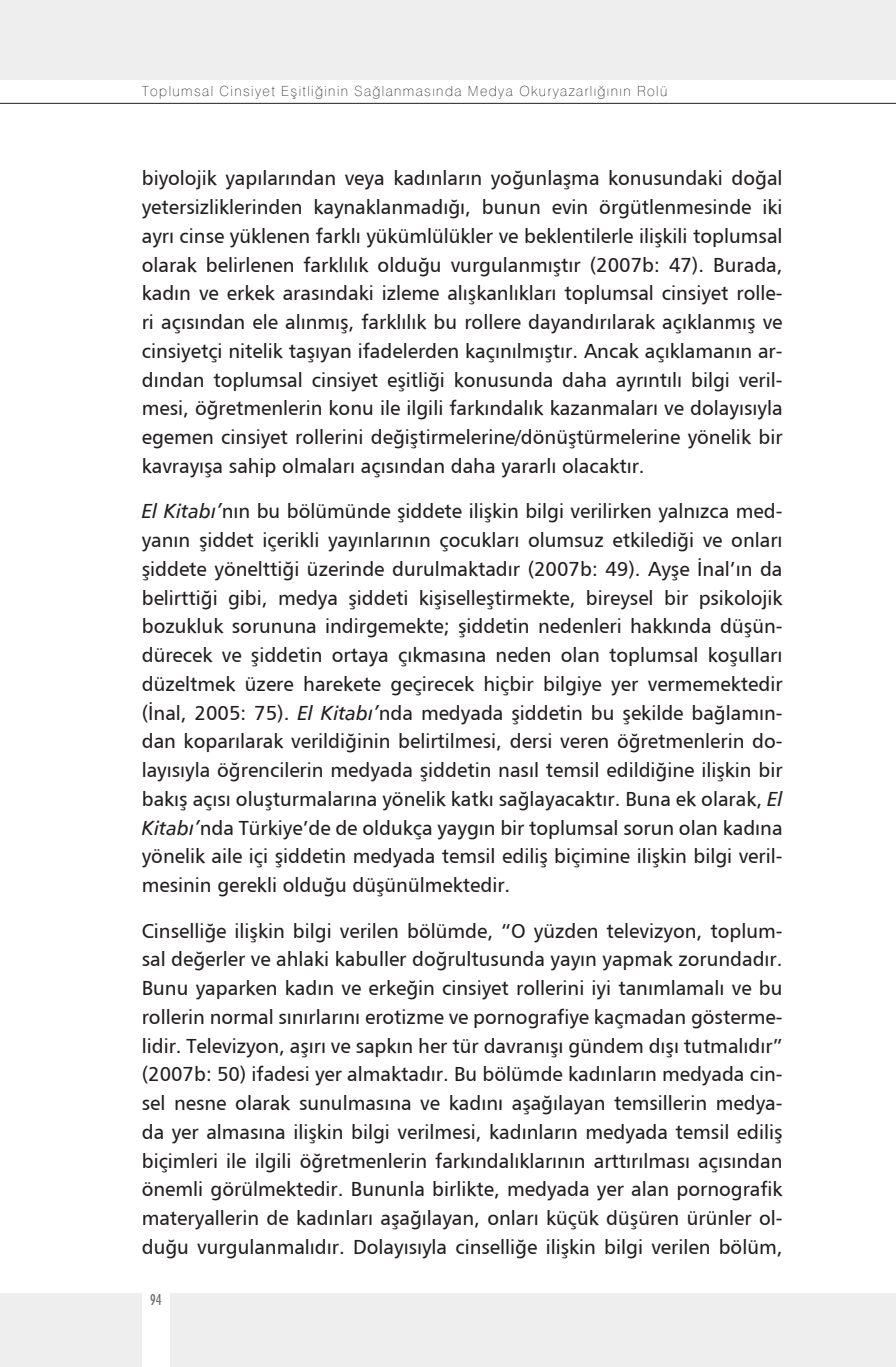
<style>
.page{position:relative;width:896px;height:1367px;background:#fff}
.page>*{position:absolute;margin:0;border:0;box-sizing:border-box;transform-origin:0 0}
.t1{font:20px/28.8px "Humanist 777 BT Roman B";color:#231f20;text-align:justify}
.t2{font:condensed 16px "Humanist 521 BT";color:#6c6d70}
.t3{font:100 14px "Swiss 721 BT";letter-spacing:.1em;color:#231f20}
.s1{font-family:"Humanist 777 BT Italic B"}
</style>
<div class="page">
<div style="left:170px;top:1293px;width:726px;height:73px;background:#eeeeef"></div>
<div style="left:0;top:1293px;width:142px;height:73px;background:#eeeeef"></div>
<hr style="left:0;top:103px;width:896px;height:1px;background:#231f20">
<div style="left:0;top:0;width:896px;height:79px;background:#eeeeef"></div>
<p class="t3" style="left:142px;top:83px;width:527px">Toplumsal Cinsiyet Eşitliğinin Sağlanmasında Medya Okuryazarlığının Rolü</p>
<p class="t1" style="left:142px;top:164px;width:642px">biyolojik yapılarından veya kadınların yoğunlaşma konusundaki doğal yetersizliklerinden kaynaklanmadığı, bunun evin örgütlenmesinde iki ayrı cinse yüklenen farklı yükümlülükler ve beklentilerle ilişkili toplumsal olarak belirlenen farklılık olduğu vurgulanmıştır (2007b: 47). Burada, kadın ve erkek arasındaki izleme alışkanlıkları toplumsal cinsiyet rolle&shy;ri açısından ele alınmış, farklılık bu rollere dayandırılarak açıklanmış ve cinsiyetçi nitelik taşıyan ifadelerden kaçınılmıştır. Ancak açıklamanın ar&shy;dından toplumsal cinsiyet eşitliği konusunda daha ayrıntılı bilgi veril&shy;mesi, öğretmenlerin konu ile ilgili farkındalık kazanmaları ve dolayısıyla egemen cinsiyet rollerini değiştirmelerine/dönüştürmelerine yönelik bir kavrayışa sahip olmaları açısından daha yararlı olacaktır.</p>
<p class="t1" style="left:142px;top:496px;width:642px"><span class="s1">El Kitabı’</span>nın bu bölümünde şiddete ilişkin bilgi verilirken yalnızca med&shy;yanın şiddet içerikli yayınlarının çocukları olumsuz etkilediği ve onları şiddete yönelttiği üzerinde durulmaktadır (2007b: 49). Ayşe İnal’ın da belirttiği gibi, medya şiddeti kişiselleştirmekte, bireysel bir psikolojik bozukluk sorununa indirgemekte; şiddetin nedenleri hakkında düşün&shy;dürecek ve şiddetin ortaya çıkmasına neden olan toplumsal koşulları düzeltmek üzere harekete geçirecek hiçbir bilgiye yer vermemektedir (İnal, 2005: 75). <span class="s1">El Kitabı’</span>nda medyada şiddetin bu şekilde bağlamın&shy;dan koparılarak verildiğinin belirtilmesi, dersi veren öğretmenlerin do&shy;layısıyla öğrencilerin medyada şiddetin nasıl temsil edildiğine ilişkin bir bakış açısı oluşturmalarına yönelik katkı sağlayacaktır. Buna ek olarak, <span class="s1">El Kitabı’</span>nda Türkiye’de de oldukça yaygın bir toplumsal sorun olan kadına yönelik aile içi şiddetin medyada temsil ediliş biçimine ilişkin bilgi veril&shy;mesinin gerekli olduğu düşünülmektedir.</p>
<p class="t1" style="left:142px;top:916px;width:642px">Cinselliğe ilişkin bilgi verilen bölümde, “O yüzden televizyon, toplum&shy;sal değerler ve ahlaki kabuller doğrultusunda yayın yapmak zorundadır.<br>Bunu yaparken kadın ve erkeğin cinsiyet rollerini iyi tanımlamalı ve bu rollerin normal sınırlarını erotizme ve pornografiye kaçmadan gösterme&shy;lidir. Televizyon, aşırı ve sapkın her tür davranışı gündem dışı tutmalıdır” (2007b: 50) ifadesi yer almaktadır. Bu bölümde kadınların medyada cin&shy;sel nesne olarak sunulmasına ve kadını aşağılayan temsillerin medya&shy;da yer almasına ilişkin bilgi verilmesi, kadınların medyada temsil ediliş biçimleri ile ilgili öğretmenlerin farkındalıklarının arttırılması açısından önemli görülmektedir. Bununla birlikte, medyada yer alan pornografik materyallerin de kadınları aşağılayan, onları küçük düşüren ürünler ol&shy;duğu vurgulanmalıdır. Dolayısıyla cinselliğe ilişkin bilgi verilen bölüm,</p>
<p class="t2" style="left:150px;top:1290px;width:13px">94</p>
</div>
